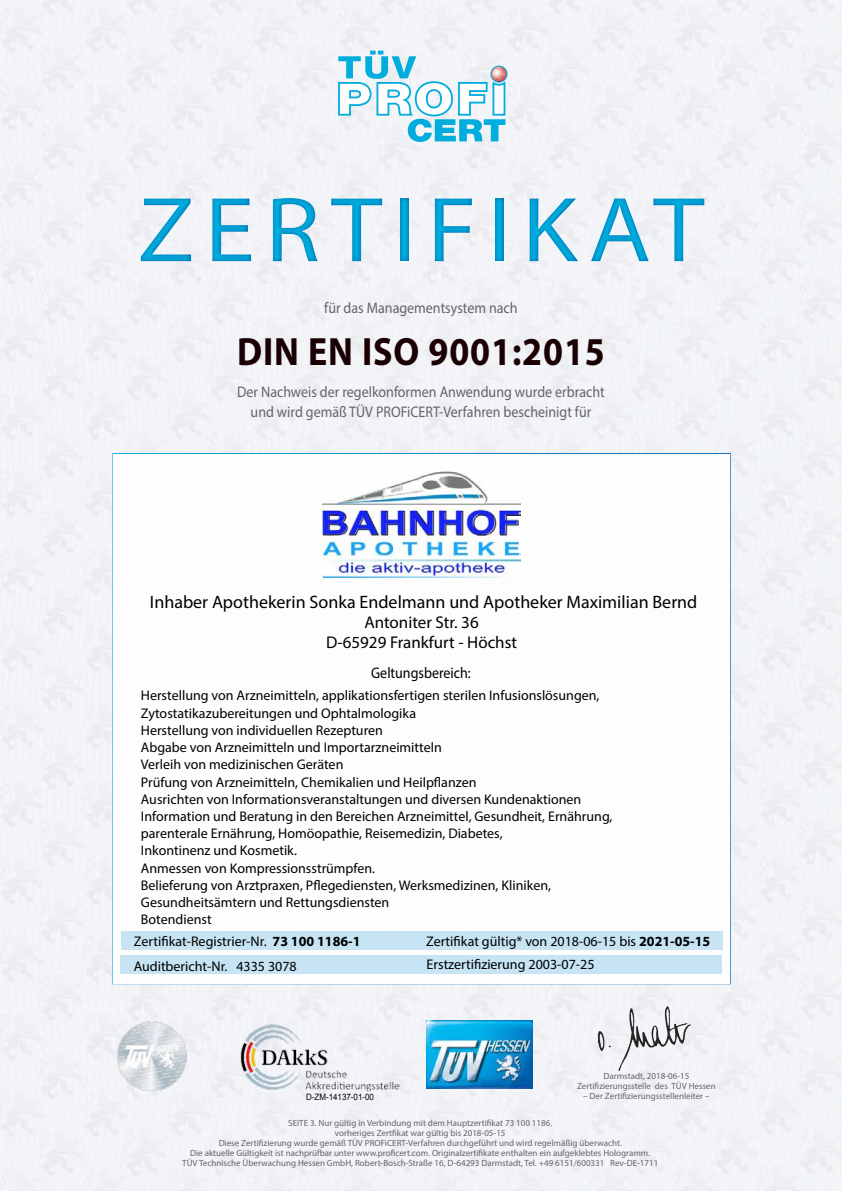
<style>
.page{position:relative;width:842px;height:1191px;background:#f2f3f7}
.page>*{position:absolute;margin:0;border:0;box-sizing:border-box;transform-origin:0 0}
.t1{font:93px "Myriad Pro";letter-spacing:.1em;color:#00addc;scale:1.1 1}
.t2{font:700 39.6px "Myriad Pro";letter-spacing:.025em;color:#1a0002;scale:.91 1}
.t3{font:18px "Myriad Pro";color:#000}
.t4{font:17px/20.4px "Myriad Pro";color:#000;text-align:center}
.t5{font:15.4px/20px "Myriad Pro";color:#636466;text-align:center;scale:.91 1}
.t6{font:15.4px "Myriad Pro";color:#000;scale:.91 1}
.t7{font:14px/17.2px "Myriad Pro";color:#000}
.t8{font:9px/10px "Myriad Pro";color:#636466;text-align:center}
.t9{font:8.8px "Arial";color:#000;scale:.91 1}
.s1{font-weight:700}
</style>
<div class="page">
<svg style="left:338px;top:51px;width:169px;height:91px"></svg>
<img style="left:241px;top:1024px;width:158px;height:67px">
<img style="left:427px;top:1020px;width:106px;height:69px">
<div style="left:112px;top:453px;width:619px;height:531px;background:#fff;border:2px solid #fff"></div>
<div style="left:120px;top:955px;width:602px;height:19px;background:#c0e2f3"></div>
<div style="left:121px;top:931px;width:601px;height:19px;background:#c0e2f3"></div>
<img style="left:598px;top:1006px;width:92px;height:64px">
<div style="left:0;top:172px;width:842px;height:114px;background:#006bb6;opacity:.75"></div>
<img style="left:117px;top:1021px;width:70px;height:69px">
<img style="left:323px;top:471px;width:197px;height:106px">
<h1 class="t1" style="left:138px;top:173px;width:517px">ZERTIFIKAT</h1>
<p class="t5" style="left:324px;top:298px;width:214px">für das Managementsystem nach</p>
<h2 class="t2" style="left:237px;top:326px;width:406px">DIN EN ISO 9001:2015</h2>
<p class="t5" style="left:237px;top:381px;width:405px">Der Nachweis der regelkonformen Anwendung wurde erbracht und wird gemäß TÜV PROFiCERT-Verfahren bescheinigt für</p>
<p class="t3" style="left:150px;top:590px;width:549px">Inhaber Apothekerin Sonka Endelmann und Apotheker Maximilian Bernd</p>
<p class="t4" style="left:326px;top:612px;width:193px">Antoniter Str. 36<br>D-65929 Frankfurt - Höchst</p>
<p class="t6" style="left:371px;top:663px;width:111px">Geltungsbereich:</p>
<p class="t7" style="left:141px;top:687px;width:473px">Herstellung von Arzneimitteln, applikationsfertigen sterilen Infusionslösungen, Zytostatikazubereitungen und Ophtalmologika<br>Herstellung von individuellen Rezepturen<br>Abgabe von Arzneimitteln und Importarzneimitteln<br>Verleih von medizinischen Geräten<br>Prüfung von Arzneimitteln, Chemikalien und Heilpflanzen<br>Ausrichten von Informationsveranstaltungen und diversen Kundenaktionen Information und Beratung in den Bereichen Arzneimittel, Gesundheit, Ernährung, parenterale Ernährung, Homöopathie, Reisemedizin, Diabetes,<br>Inkontinenz und Kosmetik.<br>Anmessen von Kompressionsstrümpfen.<br>Belieferung von Arztpraxen, Pflegediensten, Werksmedizinen, Kliniken, Gesundheitsämtern und Rettungsdiensten<br>Botendienst</p>
<p class="t7" style="left:134px;top:929px;width:228px;line-height:24.6px">Zertifikat-Registrier-Nr. <span class="s1">73 100 1186-1<br></span>Auditbericht-Nr. 4335 3078</p>
<p class="t7" style="left:426px;top:932px;width:286px">Zertifikat gültig* von 2018-06-15 bis <span class="s1">2021-05-15</span></p>
<p class="t7" style="left:427px;top:956px;width:169px">Erstzertifizierung 2003-07-25</p>
<p class="t8" style="left:577px;top:1071px;width:140px">Darmstadt, 2018-06-15<br>Zertifizierungsstelle des TÜV Hessen</p>
<p class="t9" style="left:306px;top:1090px;width:76px">D-ZM-14137-01-00</p>
<p class="t8" style="left:583px;top:1091px;width:128px">– Der Zertifizierungsstellenleiter –</p>
<p class="t8" style="left:182px;top:1118px;width:478px">SEITE 3. Nur gültig in Verbindung mit dem Hauptzertifikat 73 100 1186.<br>vorheriges Zertfikat war gültig bis 2018-05-15<br>Diese Zertifizierung wurde gemäß TÜV PROFiCERT-Verfahren durchgeführt und wird regelmäßig überwacht.<br>Die aktuelle Gültigkeit ist nachprüfbar unter www.proficert.com. Originalzertifikate enthalten ein aufgeklebtes Hologramm.<br>TÜV Technische Überwachung Hessen GmbH, Robert-Bosch-Straße 16, D-64293 Darmstadt, Tel. +49 6151/600331 Rev-DE-1711</p>
</div>
